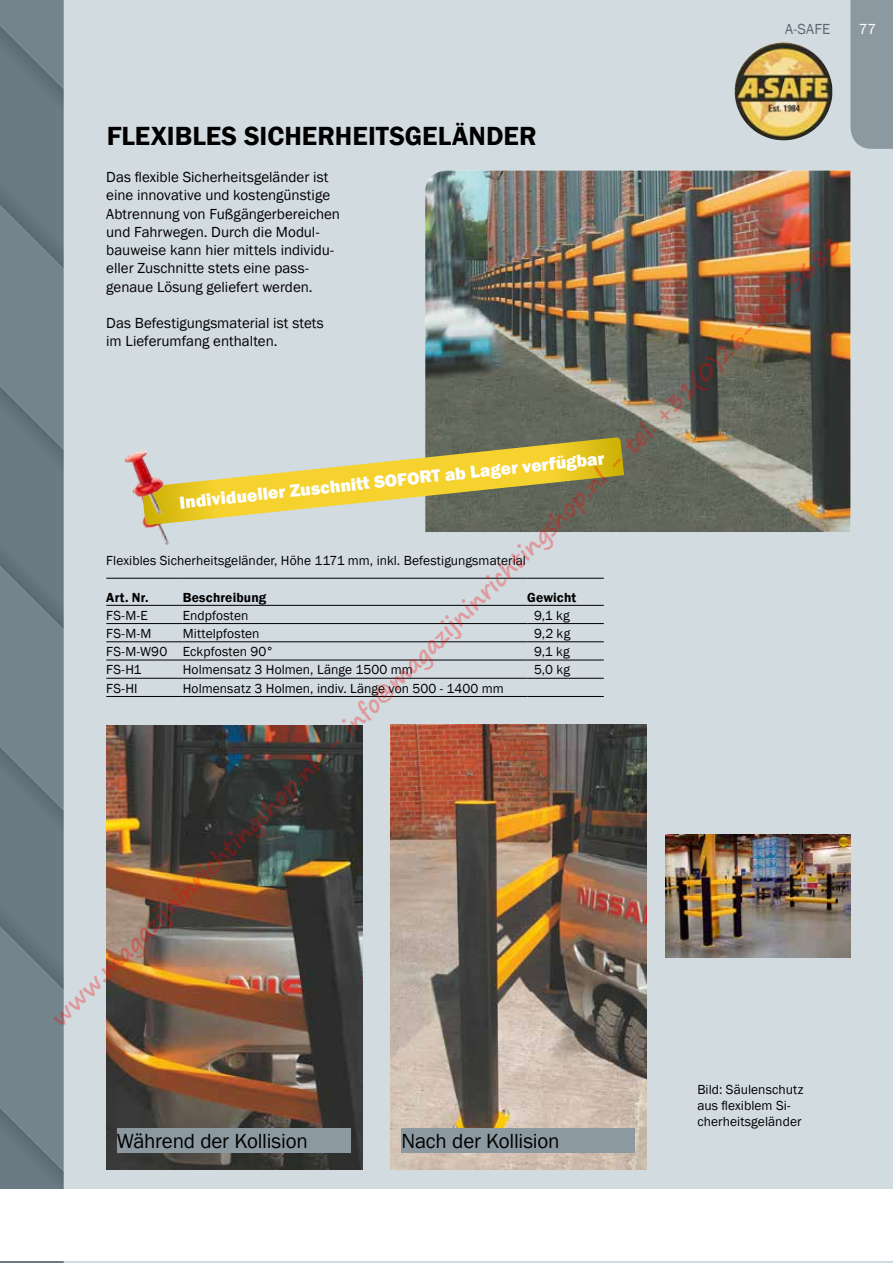
<style>
.page{position:relative;width:893px;height:1263px;background:#d2dbe0}
.page>*{position:absolute;margin:0;border:0;box-sizing:border-box;transform-origin:0 0}
.t1{font:600 27px "Franklin Gothic";color:#000}
.t2{font:700 23.4px "Segoe Print";color:rgb(255 0 0/.3)}
.t3{font:21px "Franklin Gothic";letter-spacing:-.01em;color:#000}
.t4{font:800 18px "Franklin Gothic";color:#fff}
.t5{font:15px/18.3px "Franklin Gothic";color:#000}
.t6{font:15px "Franklin Gothic";color:#5b6870}
.t7{font:15px "Franklin Gothic";color:#fff}
.t8{font:13.5px/16.2px "Franklin Gothic";letter-spacing:.005em;color:#000}
.t9{font:600 13.5px "Franklin Gothic";letter-spacing:.01em;color:#000}
</style>
<div class="page">
<svg style="left:0;top:0;width:64px;height:1263px;background:#6e7e87"></svg>
<img style="left:143px;top:525px;width:26px;height:20px">
<img style="left:425px;top:171px;width:425px;height:361px">
<img style="left:106px;top:725px;width:256px;height:445px">
<img style="left:735px;top:43px;width:97px;height:97px;border-radius:47px">
<img style="left:665px;top:834px;width:185px;height:123px">
<hr style="left:106px;top:578px;width:77px;height:1px;background:#000">
<hr style="left:183px;top:578px;width:344px;height:1px;background:#000">
<hr style="left:527px;top:578px;width:77px;height:1px;background:#000">
<hr style="left:106px;top:605px;width:77px;height:1px;background:#000">
<hr style="left:183px;top:605px;width:344px;height:1px;background:#000">
<hr style="left:527px;top:605px;width:77px;height:1px;background:#000">
<hr style="left:106px;top:623px;width:77px;height:1px;background:#000">
<hr style="left:183px;top:623px;width:344px;height:1px;background:#000">
<hr style="left:527px;top:623px;width:77px;height:1px;background:#000">
<hr style="left:106px;top:641px;width:77px;height:1px;background:#000">
<hr style="left:183px;top:641px;width:344px;height:1px;background:#000">
<hr style="left:527px;top:641px;width:77px;height:1px;background:#000">
<hr style="left:106px;top:660px;width:77px;height:1px;background:#000">
<hr style="left:183px;top:660px;width:344px;height:1px;background:#000">
<hr style="left:527px;top:660px;width:77px;height:1px;background:#000">
<hr style="left:106px;top:678px;width:77px;height:1px;background:#000">
<hr style="left:183px;top:678px;width:344px;height:1px;background:#000">
<hr style="left:527px;top:678px;width:77px;height:1px;background:#000">
<hr style="left:106px;top:696px;width:77px;height:1px;background:#000">
<hr style="left:183px;top:696px;width:344px;height:1px;background:#000">
<hr style="left:527px;top:696px;width:77px;height:1px;background:#000">
<div style="left:117px;top:1128px;width:234px;height:24px;background:#8c99a1"></div>
<img style="left:390px;top:725px;width:256px;height:444px">
<div style="left:401px;top:1128px;width:234px;height:24px;background:#8c99a1"></div>
<svg style="left:142px;top:437px;width:482px;height:88px"></svg>
<img style="left:124px;top:443px;width:41px;height:73px">
<div style="left:850px;top:0;width:43px;height:149px;background:#8c99a1"></div>
<div style="left:0;top:1189px;width:893px;height:71px;background:#fff"></div>
<p class="t6" style="left:785px;top:20px;width:47px">A-SAFE</p>
<p class="t7" style="left:859px;top:20px;width:19px">77</p>
<h1 class="t1" style="left:107px;top:119px;width:432px">FLEXIBLES SICHERHEITSGELÄNDER</h1>
<p class="t5" style="left:106px;top:168px;width:235px">Das flexible Sicherheitsgeländer ist eine innovative und kostengünstige Abtrennung von Fußgängerbereichen und Fahrwegen. Durch die Modul&shy;bauweise kann hier mittels individu&shy;eller Zuschnitte stets eine pass&shy;genaue Lösung geliefert werden.</p>
<p class="t5" style="left:106px;top:314px;width:219px">Das Befestigungsmaterial ist stets im Lieferumfang enthalten.</p>
<h2 class="t2" style="left:40px;top:1007px;width:1108px;rotate:-45deg">www.magazijninrichtingshop.nl - info@magazijninrichtingshop.nl - tel. +31(0)26-3633683</h2>
<h3 class="t4" style="left:178px;top:491px;width:429px;rotate:-6deg">Individueller Zuschnitt SOFORT ab Lager verfügbar</h3>
<p class="t8" style="left:106px;top:553px;width:421px">Flexibles Sicherheitsgeländer, Höhe 1171 mm, inkl. Befestigungsmaterial</p>
<p class="t9" style="left:106px;top:589px;width:44px">Art. Nr.</p>
<p class="t9" style="left:183px;top:589px;width:85px">Beschreibung</p>
<p class="t9" style="left:527px;top:589px;width:51px">Gewicht</p>
<p class="t8" style="left:106px;top:607px;width:43px">FS-M-E</p>
<p class="t8" style="left:183px;top:607px;width:67px">Endpfosten</p>
<p class="t8" style="left:534px;top:607px;width:37px">9,1 kg</p>
<p class="t8" style="left:106px;top:626px;width:47px">FS-M-M</p>
<p class="t8" style="left:183px;top:626px;width:78px">Mittelpfosten</p>
<p class="t8" style="left:534px;top:626px;width:38px">9,2 kg</p>
<p class="t8" style="left:106px;top:644px;width:169px">FS-M-W90 Eckpfosten 90°</p>
<p class="t8" style="left:534px;top:644px;width:37px">9,1 kg</p>
<p class="t8" style="left:106px;top:662px;width:37px">FS-H1</p>
<p class="t8" style="left:183px;top:662px;width:231px">Holmensatz 3 Holmen, Länge 1500 mm</p>
<p class="t8" style="left:534px;top:662px;width:38px">5,0 kg</p>
<p class="t8" style="left:106px;top:680px;width:33px">FS-HI</p>
<p class="t8" style="left:183px;top:680px;width:323px">Holmensatz 3 Holmen, indiv. Länge von 500 - 1400 mm</p>
<h3 class="t3" style="left:117px;top:1128px;width:192px">Während der Kollision</h3>
<h3 class="t3" style="left:401px;top:1128px;width:160px">Nach der Kollision</h3>
<p class="t8" style="left:697px;top:1081px;width:108px">Bild: Säulenschutz aus flexiblem Si&shy;cherheitsgeländer</p>
</div>
